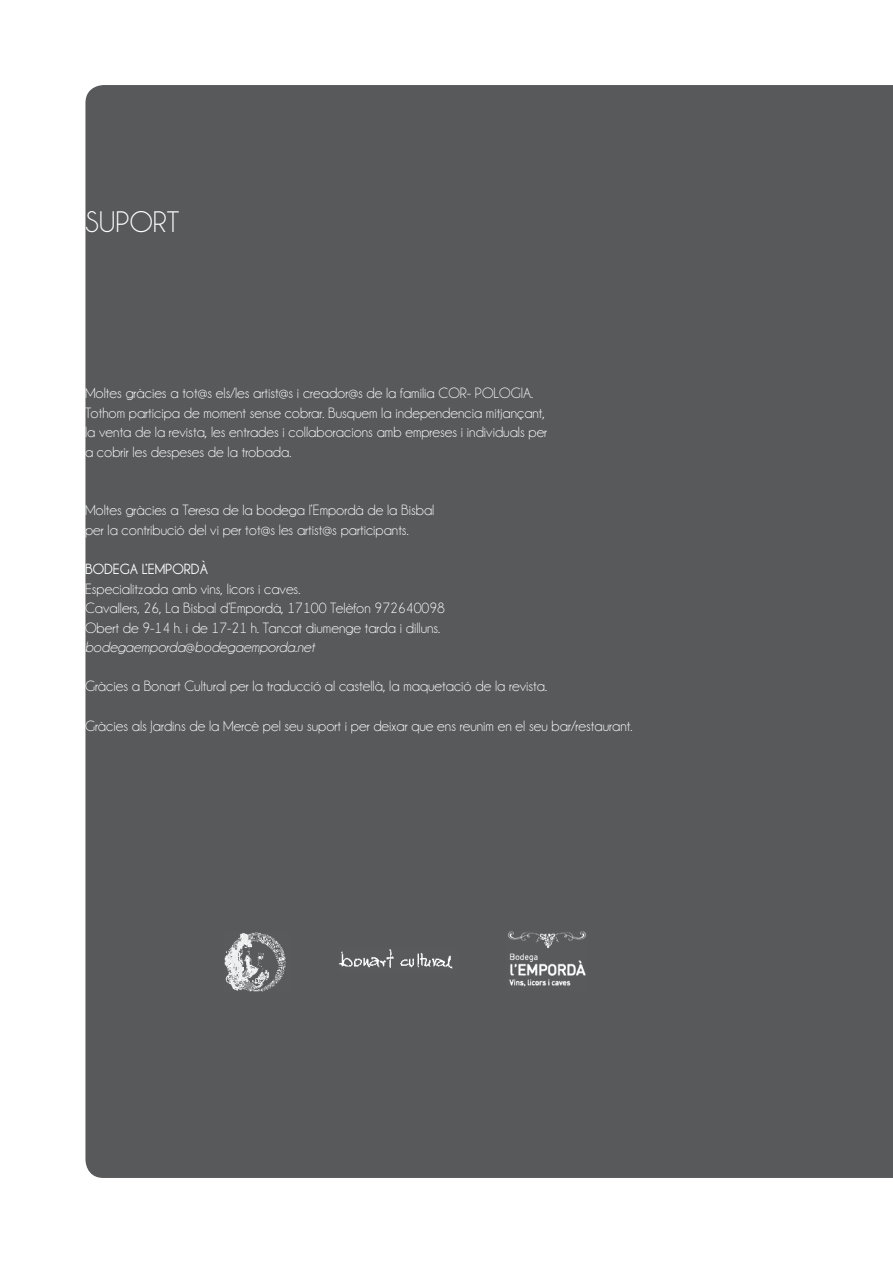
<style>
.page{position:relative;width:893px;height:1263px;background:#fff}
.page>*{position:absolute;margin:0;border:0;box-sizing:border-box;transform-origin:0 0}
.t1{font:30px "Champagne&Limousines";color:#fff}
.t2{font:15px/19.5px "Champagne&Limousines";color:#fff}
.t3{font:italic 15px "Champagne&Limousines";color:#fff}
.t4{font:700 15px "Champagne&Limousines";color:#fff}
</style>
<div class="page">
<div style="left:85px;top:85px;width:808px;height:1093px;background:#58595b"></div>
<img style="left:225px;top:932px;width:63px;height:59px">
<img style="left:338px;top:947px;width:118px;height:25px">
<img style="left:507px;top:931px;width:81px;height:59px">
<h1 class="t1" style="left:85px;top:205px;width:95px">SUPORT</h1>
<p class="t2" style="left:85px;top:383px;width:464px">Moltes gràcies a tot@s els/les artist@s i creador@s de la familia COR- POLOGIA.<br>Tothom participa de moment sense cobrar. Busquem la independencia mitjançant, la venta de la revista, les entrades i collaboracions amb empreses i individuals per a cobrir les despeses de la trobada.</p>
<p class="t2" style="left:85px;top:501px;width:351px">Moltes gràcies a Teresa de la bodega l’Empordà de la Bisbal per la contribució del vi per tot@s les artist@s participants.</p>
<p class="t4" style="left:85px;top:560px;width:125px">BODEGA L’EMPORDÀ</p>
<p class="t2" style="left:85px;top:579px;width:361px">Especialitzada amb vins, licors i caves.<br>Cavallers, 26, La Bisbal d’Empordà, 17100 Telèfon 972640098<br>Obert de 9-14 h. i de 17-21 h. Tancat diumenge tarda i dilluns.</p>
<p class="t3" style="left:85px;top:639px;width:231px">bodegaemporda@bodegaemporda.net</p>
<p class="t2" style="left:85px;top:677px;width:464px">Gràcies a Bonart Cultural per la traducció al castellà, la maquetació de la revista.</p>
<p class="t2" style="left:85px;top:716px;width:549px">Gràcies als Jardins de la Mercè pel seu suport i per deixar que ens reunim en el seu bar/restaurant.</p>
</div>
